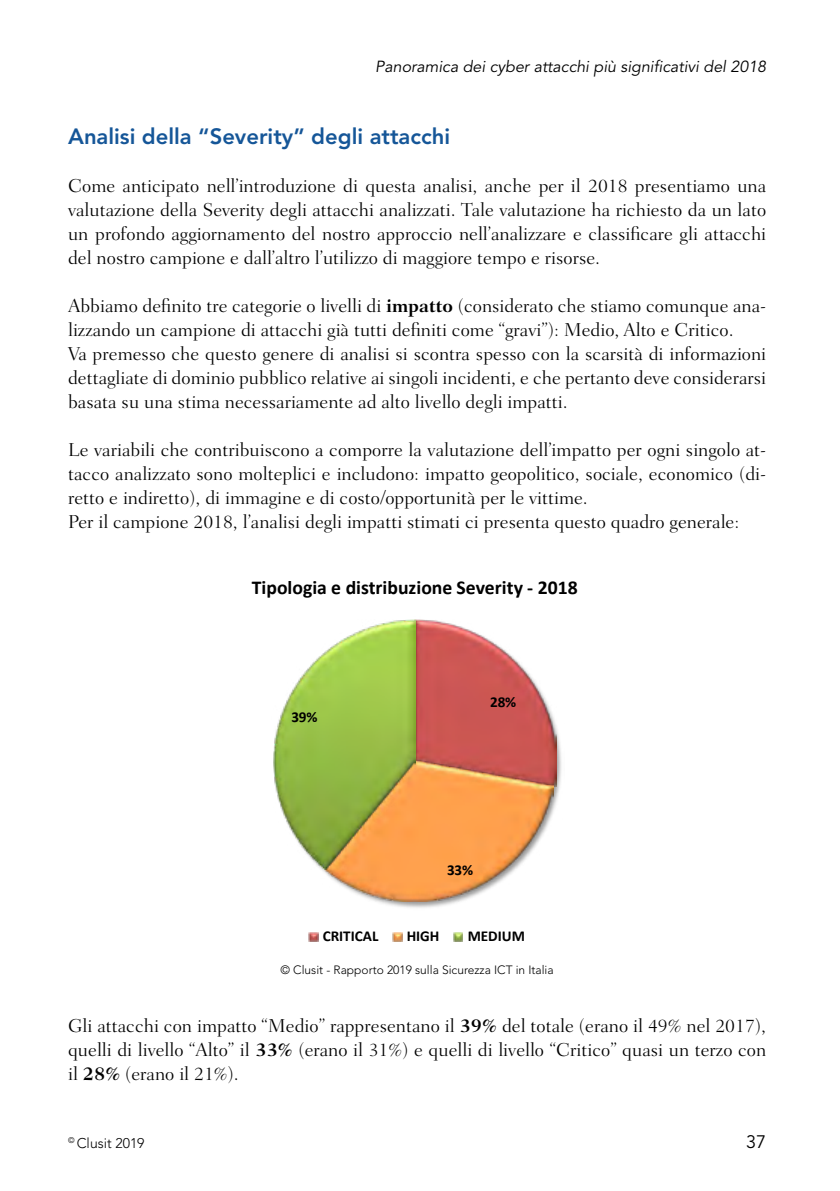
<style>
.page{position:relative;width:840px;height:1191px;background:#fff}
.page>*{position:absolute;margin:0;border:0;box-sizing:border-box;transform-origin:0 0}
.t1{font:800 22px "Avenir";color:#155698}
.t2{font:700 19.6px "Calibri";color:#000}
.t3{font:300 19px/24px "Fairfield LH";color:#000;text-align:justify}
.t4{font:18px "Avenir";color:#000}
.t5{font:italic 16px "Avenir";color:#000}
.t6{font:700 15.2px "Calibri";color:#000}
.t7{font:300 14px "Avenir";color:#000}
.t8{font:300 12px "Avenir";color:#000}
.s1{font-weight:700}
</style>
<div class="page">
<img style="left:555px;top:724px;width:6px;height:33px">
<img style="left:375px;top:757px;width:187px;height:151px">
<img style="left:415px;top:619px;width:140px;height:167px">
<img style="left:325px;top:759px;width:228px;height:142px">
<img style="left:273px;top:619px;width:142px;height:250px">
<svg style="left:308px;top:932px;width:10px;height:9px"></svg>
<svg style="left:392px;top:932px;width:10px;height:9px"></svg>
<svg style="left:453px;top:932px;width:9px;height:9px"></svg>
<p class="t5" style="left:375px;top:57px;width:392px">Panoramica dei cyber attacchi più significativi del 2018</p>
<p class="t1" style="left:68px;top:123px;width:383px">Analisi della “Severity” degli attacchi</p>
<p class="t3" style="left:68px;top:174px;width:699px">Come anticipato nell’introduzione di questa analisi, anche per il 2018 presentiamo una valutazione della Severity degli attacchi analizzati. Tale valutazione ha richiesto da un lato un profondo aggiornamento del nostro approccio nell’analizzare e classificare gli attacchi del nostro campione e dall’altro l’utilizzo di maggiore tempo e risorse.</p>
<p class="t3" style="left:68px;top:294px;width:699px;text-align:left">Abbiamo definito tre categorie o livelli di <span class="s1">impatto</span> (considerato che stiamo comunque ana&shy;lizzando un campione di attacchi già tutti definiti come “gravi”): Medio, Alto e Critico.<br>Va premesso che questo genere di analisi si scontra spesso con la scarsità di informazioni dettagliate di dominio pubblico relative ai singoli incidenti, e che pertanto deve considerarsi basata su una stima necessariamente ad alto livello degli impatti.</p>
<p class="t3" style="left:68px;top:438px;width:699px;text-align:left">Le variabili che contribuiscono a comporre la valutazione dell’impatto per ogni singolo at&shy;tacco analizzato sono molteplici e includono: impatto geopolitico, sociale, economico (di&shy;retto e indiretto), di immagine e di costo/opportunità per le vittime.<br>Per il campione 2018, l’analisi degli impatti stimati ci presenta questo quadro generale:</p>
<p class="t2" style="left:252px;top:574px;width:327px">Tipologia e distribuzione Severity - 2018</p>
<p class="t6" style="left:291px;top:706px;width:28px">39%</p>
<p class="t6" style="left:490px;top:691px;width:28px">28%</p>
<p class="t6" style="left:447px;top:859px;width:28px">33%</p>
<p class="t6" style="left:322px;top:925px;width:57px">CRITICAL</p>
<p class="t6" style="left:406px;top:925px;width:34px">HIGH</p>
<p class="t6" style="left:467px;top:925px;width:59px">MEDIUM</p>
<p class="t8" style="left:280px;top:963px;width:274px">© Clusit - Rapporto 2019 sulla Sicurezza ICT in Italia</p>
<p class="t3" style="left:68px;top:1014px;width:699px">Gli attacchi con impatto “Medio” rappresentano il <span class="s1">39%</span> del totale (erano il 49% nel 2017), quelli di livello “Alto” il <span class="s1">33%</span> (erano il 31%) e quelli di livello “Critico” quasi un terzo con il <span class="s1">28%</span> (erano il 21%).</p>
<p class="t7" style="left:68px;top:1134px;width:78px"><sup>©</sup> Clusit 2019</p>
<p class="t4" style="left:745px;top:1131px;width:22px">37</p>
</div>
